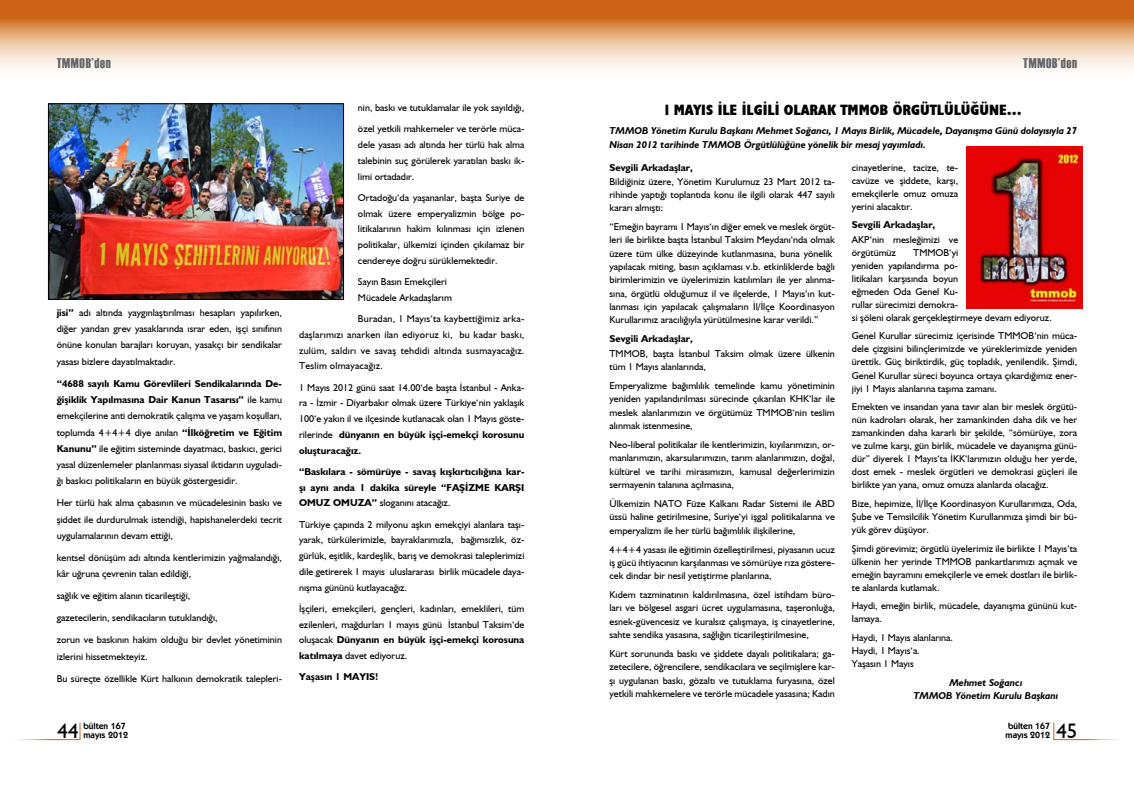
<style>
.page{position:relative;width:1134px;height:794px;background:#fff}
.page>*{position:absolute;margin:0;border:0;box-sizing:border-box;transform-origin:0 0}
.t1{font:21px "Humanist 521 BT";color:#000}
.t2{font:700 condensed 15px "Humanist 521 BT Xtra";color:#000}
.t3{font:14px "Haettenschweiler";letter-spacing:.05em;color:#646567}
.t4{font:10px/13px "Humanist 521 BT";color:#000;text-align:justify}
.t5{font:italic 700 10px/13.5px "Humanist 521 BT";color:#000}
.t6{font:700 10px/15.7px "Humanist 521 BT";color:#000;text-align:justify}
.t7{font:600 9px/9px "Kabel IT Cby BT";color:#000}
.s1{font-weight:700}
.s2{font-weight:400}
</style>
<div class="page">
<svg style="left:0;top:0;width:1134px;height:70px;background:#e2a97b"></svg>
<svg style="left:79px;top:722px;width:1px;height:17px"></svg>
<svg style="left:1053px;top:722px;width:1px;height:17px"></svg>
<img style="left:967px;top:146px;width:115px;height:162px">
<img style="left:50px;top:105px;width:292px;height:192px">
<div style="left:48px;top:103px;width:296px;height:196px;border:1px solid #000"></div>
<h3 class="t3" style="left:57px;top:54px;width:56px">TMMOB’den</h3>
<h3 class="t3" style="left:1023px;top:54px;width:56px">TMMOB’den</h3>
<p class="t4" style="left:57px;top:304px;width:227px;line-height:16.3px"><span class="s1">jisi”</span> adı altında yaygınlaştırılması hesapları yapılırken, diğer yandan grev yasaklarında ısrar eden, işçi sınıfının önüne konulan barajları koruyan, yasakçı bir sendikalar yasası bizlere dayatılmaktadır.</p>
<p class="t4" style="left:57px;top:375px;width:227px;line-height:16.3px"><span class="s1">“4688 sayılı Kamu Görevlileri Sendikalarında De&shy;ğişiklik Yapılmasına Dair Kanun Tasarısı”</span> ile kamu emekçilerine anti demokratik çalışma ve yaşam koşulları, toplumda 4+4+4 diye anılan <span class="s1">“İlköğretim ve Eğitim Kanunu”</span> ile eğitim sisteminde dayatmacı, baskıcı, gerici yasal düzenlemeler planlanması siyasal iktidarın uyguladı&shy;ğı baskıcı politikaların en büyük göstergesidir.</p>
<p class="t4" style="left:57px;top:494px;width:227px;line-height:16.3px">Her türlü hak alma çabasının ve mücadelesinin baskı ve şiddet ile durdurulmak istendiği, hapishanelerdeki tecrit uygulamalarının devam ettiği,</p>
<p class="t4" style="left:57px;top:549px;width:227px;line-height:16.3px">kentsel dönüşüm adı altında kentlerimizin yağmalandığı, kâr uğruna çevrenin talan edildiği,</p>
<p class="t4" style="left:57px;top:584px;width:227px;line-height:22px;text-align:left">sağlık ve eğitim alanın ticarileştiği,<br>gazetecilerin, sendikacıların tutuklandığı,<br>zorun ve baskının hakim olduğu bir devlet yönetiminin</p>
<p class="t4" style="left:57px;top:645px;width:227px;line-height:22px">izlerini hissetmekteyiz.<br>Bu süreçte özellikle Kürt halkının demokratik talepleri-</p>
<p class="t4" style="left:358px;top:97px;width:168px;line-height:21.4px">nin, baskı ve tutuklamalar ile yok sayıldığı, özel yetkili mahkemeler ve terörle müca-</p>
<p class="t4" style="left:358px;top:137px;width:168px;line-height:15.7px">dele yasası adı altında her türlü hak alma talebinin suç görülerek yaratılan baskı ik&shy;limi ortadadır.</p>
<p class="t4" style="left:358px;top:189px;width:168px;line-height:15.7px">Ortadoğu‘da yaşananlar, başta Suriye de olmak üzere emperyalizmin bölge po&shy;litikalarının hakim kılınması için izlenen politikalar, ülkemizi içinden çıkılamaz bir cendereye doğru sürüklemektedir.</p>
<p class="t4" style="left:358px;top:274px;width:95px;line-height:15.7px">Sayın Basın Emekçileri<br>Mücadele Arkadaşlarım</p>
<p class="t4" style="left:299px;top:311px;width:227px;line-height:15.7px;text-indent:59px">Buradan, 1 Mayıs‘ta kaybettiğimiz arka&shy;daşlarımızı anarken ilan ediyoruz ki, bu kadar baskı, zulüm, saldırı ve savaş tehdidi altında susmayacağız.<br>Teslim olmayacağız.</p>
<p class="t4" style="left:299px;top:379px;width:227px;line-height:15.7px">1 Mayıs 2012 günü saat 14.00‘de başta İstanbul - Anka&shy;ra - İzmir - Diyarbakır olmak üzere Türkiye‘nin yaklaşık 100‘e yakın il ve ilçesinde kutlanacak olan 1 Mayıs göste&shy;rilerinde <span class="s1">dünyanın en büyük işçi-emekçi korosunu oluşturacağız.</span></p>
<p class="t6" style="left:299px;top:463px;width:227px">“Baskılara - sömürüye - savaş kışkırtıcılığına kar&shy;şı aynı anda 1 dakika süreyle “FAŞİZME KARŞI OMUZ OMUZA” <span class="s2">sloganını atacağız.</span></p>
<p class="t4" style="left:299px;top:516px;width:227px;line-height:15.7px">Türkiye çapında 2 milyonu aşkın emekçiyi alanlara taşı&shy;yarak, türkülerimizle, bayraklarımızla, bağımsızlık, öz&shy;gürlük, eşitlik, kardeşlik, barış ve demokrasi taleplerimizi dile getirerek 1 mayıs uluslararası birlik mücadele daya&shy;nışma gününü kutlayacağız.</p>
<p class="t4" style="left:299px;top:600px;width:227px;line-height:15.7px">İşçileri, emekçileri, gençleri, kadınları, emeklileri, tüm ezilenleri, mağdurları 1 mayıs günü İstanbul Taksim‘de oluşacak <span class="s1">Dünyanın en büyük işçi-emekçi korosuna katılmaya</span> davet ediyoruz.</p>
<p class="t6" style="left:299px;top:669px;width:81px">Yaşasın 1 MAYIS!</p>
<h2 class="t2" style="left:665px;top:100px;width:359px">1 MAYIS İLE İLGİLİ OLARAK TMMOB ÖRGÜTLÜLÜĞÜNE…</h2>
<p class="t5" style="left:609px;top:124px;width:469px">TMMOB Yönetim Kurulu Başkanı Mehmet Soğancı, 1 Mayıs Birlik, Mücadele, Dayanışma Günü dolayısıyla 27<br>Nisan 2012 tarihinde TMMOB Örgütlülüğüne yönelik bir mesaj yayımladı.</p>
<p class="t6" style="left:609px;top:159px;width:85px">Sevgili Arkadaşlar,</p>
<p class="t4" style="left:609px;top:175px;width:227px">Bildiğiniz üzere, Yönetim Kurulumuz 23 Mart 2012 ta&shy;rihinde yaptığı toplantıda konu ile ilgili olarak 447 sayılı kararı almıştı:</p>
<p class="t4" style="left:609px;top:220px;width:227px;line-height:13.3px;text-align:left">“Emeğin bayramı 1 Mayıs‘ın diğer emek ve meslek örgüt&shy;leri ile birlikte başta İstanbul Taksim Meydanı‘nda olmak üzere tüm ülke düzeyinde kutlanmasına, buna yönelik yapılacak miting, basın açıklaması v.b. etkinliklerde bağlı birimlerimizin ve üyelerimizin katılımları ile yer alınma&shy;sına, örgütlü olduğumuz il ve ilçelerde, 1 Mayıs‘ın kut&shy;lanması için yapılacak çalışmaların İl/İlçe Koordinasyon Kurullarımız aracılığıyla yürütülmesine karar verildi.”</p>
<p class="t6" style="left:609px;top:331px;width:85px">Sevgili Arkadaşlar,</p>
<p class="t4" style="left:609px;top:347px;width:227px;line-height:13.3px">TMMOB, başta İstanbul Taksim olmak üzere ülkenin tüm 1 Mayıs alanlarında,</p>
<p class="t4" style="left:609px;top:379px;width:227px;line-height:13.3px">Emperyalizme bağımlılık temelinde kamu yönetiminin yeniden yapılandırılması sürecinde çıkarılan KHK‘lar ile meslek alanlarımızın ve örgütümüz TMMOB‘nin teslim alınmak istenmesine,</p>
<p class="t4" style="left:609px;top:438px;width:227px;line-height:13.3px">Neo-liberal politikalar ile kentlerimizin, kıyılarımızın, or&shy;manlarımızın, akarsularımızın, tarım alanlarımızın, doğal, kültürel ve tarihi mirasımızın, kamusal değerlerimizin sermayenin talanına açılmasına,</p>
<p class="t4" style="left:609px;top:497px;width:227px;line-height:13.3px">Ülkemizin NATO Füze Kalkanı Radar Sistemi ile ABD üssü haline getirilmesine, Suriye‘yi işgal politikalarına ve emperyalizm ile her türlü bağımlılık ilişkilerine,</p>
<p class="t4" style="left:609px;top:542px;width:227px;line-height:13.3px">4+4+4 yasası ile eğitimin özelleştirilmesi, piyasanın ucuz iş gücü ihtiyacının karşılanması ve sömürüye rıza göstere&shy;cek dindar bir nesil yetiştirme planlarına,</p>
<p class="t4" style="left:609px;top:588px;width:227px;line-height:13.3px">Kıdem tazminatının kaldırılmasına, özel istihdam büro&shy;ları ve bölgesel asgari ücret uygulamasına, taşeronluğa, esnek-güvencesiz ve kuralsız çalışmaya, iş cinayetlerine, sahte sendika yasasına, sağlığın ticarileştirilmesine,</p>
<p class="t4" style="left:609px;top:647px;width:227px;line-height:13.3px">Kürt sorununda baskı ve şiddete dayalı politikalara; ga&shy;zetecilere, öğrencilere, sendikacılara ve seçilmişlere kar&shy;şı uygulanan baskı, gözaltı ve tutuklama furyasına, özel yetkili mahkemelere ve terörle mücadele yasasına; Kadın</p>
<p class="t4" style="left:852px;top:160px;width:108px">cinayetlerine, tacize, te&shy;cavüze ve şiddete, karşı, emekçilerle omuz omuza yerini alacaktır.</p>
<p class="t6" style="left:852px;top:217px;width:85px">Sevgili Arkadaşlar,</p>
<p class="t4" style="left:852px;top:233px;width:108px">AKP‘nin mesleğimizi ve örgütümüz</p>
<p class="t4" style="left:852px;top:246px;width:201px;text-align:left;text-indent:61px">TMMOB‘yi<br>yeniden yapılandırma po-<br>litikaları karşısında boyun<br>eğmeden Oda Genel Ku-<br>rullar sürecimizi demokra-<br>si şöleni olarak gerçekleştirmeye devam ediyoruz.</p>
<p class="t4" style="left:852px;top:329px;width:227px">Genel Kurullar sürecimiz içerisinde TMMOB‘nin müca&shy;dele çizgisini bilinçlerimizde ve yüreklerimizde yeniden ürettik. Güç biriktirdik, güç topladık, yenilendik. Şimdi, Genel Kurullar süreci boyunca ortaya çıkardığımız ener&shy;jiyi 1 Mayıs alanlarına taşıma zamanı.</p>
<p class="t4" style="left:852px;top:400px;width:227px">Emekten ve insandan yana tavır alan bir meslek örgütü&shy;nün kadroları olarak, her zamankinden daha dik ve her zamankinden daha kararlı bir şekilde, “sömürüye, zora ve zulme karşı, gün birlik, mücadele ve dayanışma günü&shy;dür” diyerek 1 Mayıs‘ta İKK‘larımızın olduğu her yerde, dost emek - meslek örgütleri ve demokrasi güçleri ile birlikte yan yana, omuz omuza alanlarda olacağız.</p>
<p class="t4" style="left:852px;top:497px;width:227px">Bize, hepimize, İl/İlçe Koordinasyon Kurullarımıza, Oda, Şube ve Temsilcilik Yönetim Kurullarımıza şimdi bir bü&shy;yük görev düşüyor.</p>
<p class="t4" style="left:852px;top:541px;width:227px">Şimdi görevimiz; örgütlü üyelerimiz ile birlikte 1 Mayıs‘ta ülkenin her yerinde TMMOB pankartlarımızı açmak ve emeğin bayramını emekçilerle ve emek dostları ile birlik&shy;te alanlarda kutlamak.</p>
<p class="t4" style="left:852px;top:599px;width:227px">Haydi, emeğin birlik, mücadele, dayanışma gününü kut&shy;lamaya.</p>
<p class="t4" style="left:852px;top:631px;width:103px;text-align:left">Haydi, 1 Mayıs alanlarına.<br>Haydi, 1 Mayıs‘a.<br>Yaşasın 1 Mayıs</p>
<p class="t5" style="left:913px;top:675px;width:146px;line-height:13px;text-align:center">Mehmet Soğancı<br>TMMOB Yönetim Kurulu Başkanı</p>
<h1 class="t1" style="left:58px;top:717px;width:23px">44</h1>
<p class="t7" style="left:84px;top:721px;width:46px">bülten 167 mayıs 2012</p>
<h1 class="t1" style="left:1056px;top:717px;width:23px">45</h1>
<p class="t7" style="left:1006px;top:721px;width:46px">bülten 167 mayıs 2012</p>
</div>
